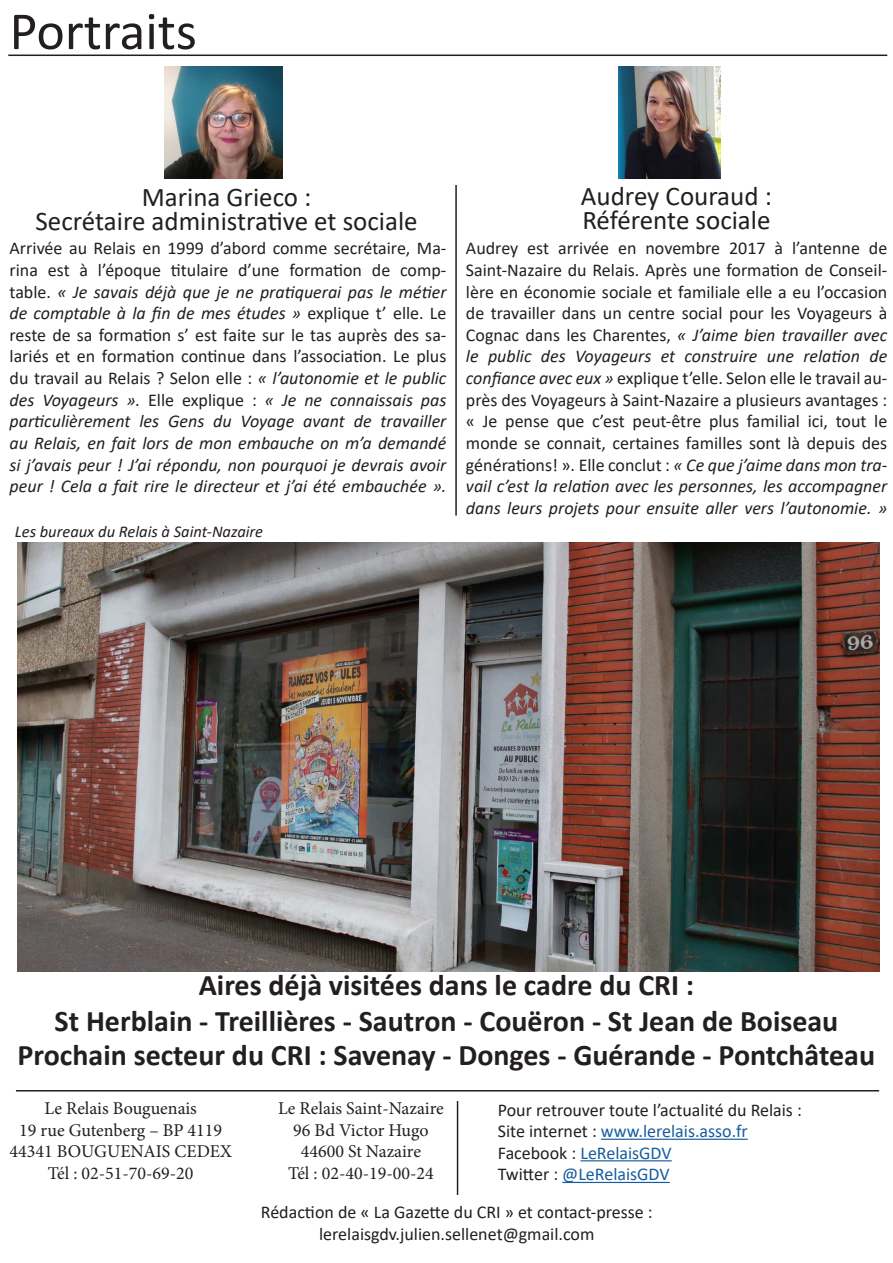
<style>
.page{position:relative;width:893px;height:1263px;background:#fff}
.page>*{position:absolute;margin:0;border:0;box-sizing:border-box;transform-origin:0 0}
.t1{font:54px "Calibri";color:#231f20}
.t2{font:700 30px/36px "Calibri";color:#231f20;text-align:center}
.t3{font:27px/24px "Calibri";color:#231f20;text-align:center}
.t4{font:18px/21.6px "Calibri";color:#231f20;text-align:center}
.t5{font:italic 18px/21.6px "Calibri";color:#231f20;text-align:justify}
.t6{font:18px/21.6px "Minion Pro";color:#231f20;text-align:center}
.t7{font:italic 16.5px "Calibri";color:#231f20}
.s1{font-style:normal}
.s2{font-style:italic}
.s3{color:#175d9e}
</style>
<div class="page">
<img style="left:17px;top:542px;width:863px;height:430px">
<hr style="left:16px;top:1090px;width:863px;height:1px;background:#231f20">
<hr style="left:8px;top:55px;width:879px;height:1px;background:#231f20">
<hr style="left:455px;top:185px;width:2px;height:331px;background:#231f20">
<hr style="left:601px;top:1139px;width:147px;height:1px;background:#175d9e">
<hr style="left:580px;top:1160px;width:92px;height:1px;background:#175d9e">
<hr style="left:562px;top:1182px;width:108px;height:1px;background:#175d9e">
<hr style="left:457px;top:1101px;width:1px;height:94px;background:#231f20">
<img style="left:165px;top:67px;width:118px;height:112px">
<img style="left:619px;top:67px;width:102px;height:112px">
<h1 class="t1" style="left:10px;top:12px;width:189px">Portraits</h1>
<h3 class="t3" style="left:36px;top:185px;width:384px">Marina Grieco :<br>Secrétaire administraive et sociale</h3>
<h3 class="t3" style="left:581px;top:184px;width:192px;text-align:left">Audrey Couraud :<br>Référente sociale</h3>
<p class="t5" style="left:10px;top:237px;width:438px"><span class="s1">Arrivée au Relais en 1999 d’abord comme secrétaire, Ma&shy;rina est à l’époque itulaire d’une formaion de comp&shy;table.</span> « Je savais déjà que je ne praiquerai pas le méier de comptable à la in de mes études » <span class="s1">explique t’ elle. Le reste de sa formaion s’ est faite sur le tas auprès des sa&shy;lariés et en formaion coninue dans l’associaion. Le plus du travail au Relais ? Selon elle :</span> « l’autonomie et le public des Voyageurs ». <span class="s1">Elle explique :</span> « Je ne connaissais pas pariculièrement les Gens du Voyage avant de travailler au Relais, en fait lors de mon embauche on m’a demandé si j’avais peur ! J’ai répondu, non pourquoi je devrais avoir peur ! Cela a fait rire le directeur et j’ai été embauchée ».</p>
<p class="t7" style="left:15px;top:520px;width:250px">Les bureaux du Relais à Saint-Nazaire</p>
<p class="t4" style="left:466px;top:237px;width:423px;text-align:justify">Audrey est arrivée en novembre 2017 à l’antenne de Saint-Nazaire du Relais. Après une formaion de Conseil&shy;lère en économie sociale et familiale elle a eu l’occasion de travailler dans un centre social pour les Voyageurs à Cognac dans les Charentes, <span class="s2">« J’aime bien travailler avec le public des Voyageurs et construire une relaion de coniance avec eux »</span> explique t’elle. Selon elle le travail au&shy;près des Voyageurs à Saint-Nazaire a plusieurs avantages : « Je pense que c’est peut-être plus familial ici, tout le monde se connait, certaines familles sont là depuis des généraions! ». Elle conclut : <span class="s2">« Ce que j’aime dans mon tra&shy;vail c’est la relaion avec les personnes, les accompagner dans leurs projets pour ensuite aller vers l’autonomie. »</span></p>
<h2 class="t2" style="left:55px;top:967px;width:785px">Aires déjà visitées dans le cadre du CRI :<br>St Herblain - Treillières - Sautron - Couëron - St Jean de Boiseau</h2>
<h2 class="t2" style="left:18px;top:1036px;width:859px">Prochain secteur du CRI : Savenay - Donges - Guérande - Pontchâteau</h2>
<p class="t4" style="left:498px;top:1098px;width:305px;text-align:left">Pour retrouver toute l’actualité du Relais :<br>Site internet : <span class="s3">www.lerelais.asso.fr<br></span>Facebook : <span class="s3">LeRelaisGDV<br></span>Twiter : <span class="s3">@LeRelaisGDV</span></p>
<p class="t6" style="left:10px;top:1099px;width:224px">Le Relais Bouguenais<br>19 rue Gutenberg – BP 4119<br>44341 BOUGUENAIS CEDEX<br>Tél : 02-51-70-69-20</p>
<p class="t6" style="left:278px;top:1099px;width:167px">Le Relais Saint-Nazaire<br>96 Bd Victor Hugo<br>44600 St Nazaire<br>Tél : 02-40-19-00-24</p>
<p class="t4" style="left:261px;top:1201px;width:393px">Rédacion de « La Gazete du CRI » et contact-presse : lerelaisgdv.julien.sellenet@gmail.com</p>
</div>
